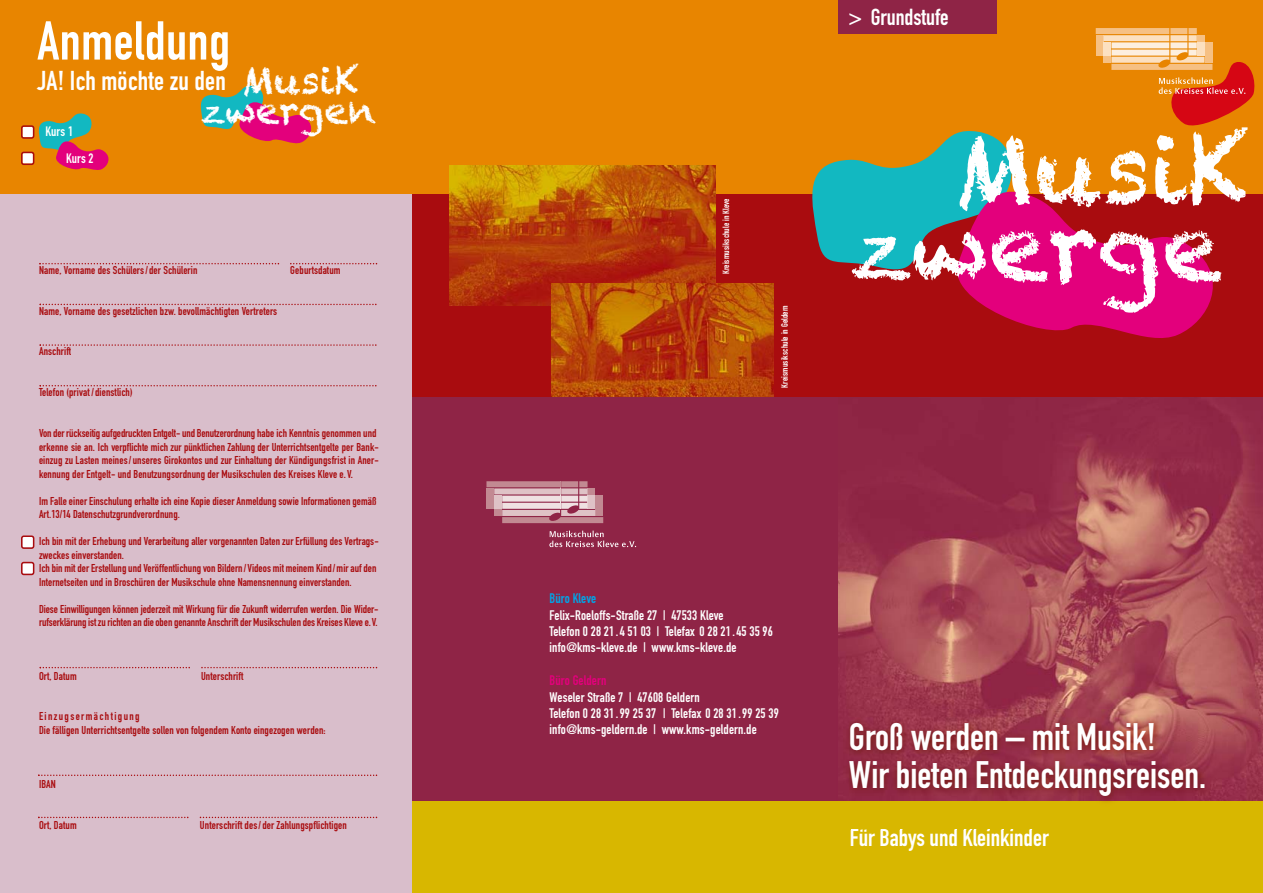
<style>
.page{position:relative;width:1263px;height:893px;background:#fff}
.page>*{position:absolute;margin:0;border:0;box-sizing:border-box;transform-origin:0 0}
.t1{font:95.4px/77.1px "Chalkduster";color:#fff;text-align:right}
.t2{font:53.85px "DIN Engschrift";letter-spacing:.01em;color:#fff}
.t3{font:37.8px/37.8px "DIN Engschrift";color:#fff}
.t4{font:37.65px "Chalkduster";color:#fff}
.t5{font:26.85px "DIN Engschrift";letter-spacing:.01em;color:#fff}
.t6{font:24.3px "DIN Engschrift";color:#fff}
.t7{font:22.95px "DIN Engschrift";color:#fff}
.t8{font:13.65px/16.4px "DIN Engschrift";letter-spacing:.01em;color:#fff}
.t9{font:13.65px "DIN Engschrift";letter-spacing:.01em;color:#e3007c}
.t10{font:13.65px "DIN Engschrift";letter-spacing:.01em;color:#00a5e8}
.t11{font:13.5px "DIN Engschrift";letter-spacing:.01em;color:#fff}
.t12{font:11.25px/13.5px "DIN Engschrift";letter-spacing:.005em;color:#a90c0f}
.t13{font:9px "DIN Engschrift";letter-spacing:.01em;color:#fff}
.s1{font-family:"Chalkduster";font-size:37.65px}
</style>
<div class="page">
<div style="left:0;top:189px;width:412px;height:704px;background:#d9becb"></div>
<img style="left:838px;top:397px;width:425px;height:313px">
<div style="left:0;top:0;width:1263px;height:194px;background:#e88500"></div>
<div style="left:412px;top:194px;width:851px;height:203px;background:#a90c0f"></div>
<div style="left:412px;top:397px;width:426px;height:405px;background:#8f2446"></div>
<div style="left:412px;top:802px;width:851px;height:91px;background:#d8b700"></div>
<img style="left:450px;top:166px;width:265px;height:139px">
<img style="left:551px;top:284px;width:223px;height:113px">
<svg style="left:812px;top:131px;width:200px;height:139px"></svg>
<div style="left:838px;top:0;width:158px;height:34px;background:#8f2446"></div>
<svg style="left:944px;top:181px;width:269px;height:157px;fill:#e3007c"></svg>
<svg style="left:200px;top:85px;width:112px;height:59px"></svg>
<svg style="left:1096px;top:28px;width:159px;height:98px"></svg>
<svg style="left:549px;top:531px;width:87px;height:16px"></svg>
<svg style="left:486px;top:481px;width:117px;height:42px;background:#c7949f"></svg>
<img style="left:836px;top:710px;width:427px;height:120px">
<img style="left:851px;top:829px;width:139px;height:1px">
<svg style="left:39px;top:263px;width:240px;height:1px"></svg>
<svg style="left:40px;top:304px;width:336px;height:1px"></svg>
<svg style="left:40px;top:344px;width:336px;height:2px"></svg>
<svg style="left:40px;top:385px;width:336px;height:1px"></svg>
<svg style="left:40px;top:667px;width:150px;height:1px"></svg>
<svg style="left:201px;top:667px;width:176px;height:1px"></svg>
<svg style="left:38px;top:774px;width:339px;height:2px"></svg>
<svg style="left:38px;top:817px;width:150px;height:1px"></svg>
<svg style="left:200px;top:817px;width:177px;height:1px"></svg>
<svg style="left:290px;top:263px;width:87px;height:1px"></svg>
<svg style="left:21px;top:535px;width:13px;height:14px"></svg>
<svg style="left:21px;top:562px;width:13px;height:13px"></svg>
<svg style="left:21px;top:113px;width:88px;height:57px"></svg>
<h2 class="t2" style="left:37px;top:21px;width:194px">Anmeldung</h2>
<h3 class="t5" style="left:37px;top:71px;width:324px">JA! Ich möchte zu den <span class="s1">MusiK</span></h3>
<h3 class="t4" style="left:201px;top:88px;width:177px">zwergen</h3>
<p class="t11" style="left:46px;top:127px;width:29px">Kurs 1</p>
<p class="t11" style="left:66px;top:153px;width:29px">Kurs 2</p>
<p class="t12" style="left:39px;top:265px;width:160px">Name, Vorname des Schülers/der Schülerin</p>
<p class="t12" style="left:290px;top:265px;width:52px">Geburtsdatum</p>
<p class="t12" style="left:39px;top:305px;width:240px">Name, Vorname des gesetzlichen bzw. bevollmächtigten Vertreters</p>
<p class="t12" style="left:39px;top:346px;width:34px">Anschrift</p>
<p class="t12" style="left:39px;top:386px;width:95px">Telefon (privat / dienstlich)</p>
<p class="t12" style="left:39px;top:428px;width:341px">Von der rückseitig aufgedruckten Entgelt- und Benutzerordnung habe ich Kenntnis genommen und erkenne sie an. Ich verpflichte mich zur pünktlichen Zahlung der Unterrichts entgelte per Bank&shy;einzug zu Lasten meines/unseres Girokontos und zur Einhaltung der Kündigungsfrist in Aner&shy;kennung der Entgelt- und Benutzungs ordnung der Musikschulen des Kreises Kleve e. V.</p>
<p class="t12" style="left:39px;top:495px;width:339px">Im Falle einer Einschulung erhalte ich eine Kopie dieser Anmeldung sowie Informationen gemäß<br>Art.13/14 Datenschutzgrundverordnung.</p>
<p class="t12" style="left:39px;top:536px;width:341px">Ich bin mit der Erhebung und Verarbeitung aller vorgenannten Daten zur Erfüllung des Vertrags&shy;zweckes einverstanden.<br>Ich bin mit der Erstellung und Veröffentlichung von Bildern/Videos mit meinem Kind/mir auf den Internetseiten und in Broschüren der Musikschule ohne Namensnennung einverstanden.</p>
<p class="t12" style="left:39px;top:603px;width:341px">Diese Einwilligungen können jederzeit mit Wirkung für die Zukunft widerrufen werden. Die Wider&shy;rufserklärung ist zu richten an die oben genannte Anschrift der Musikschulen des Kreises Kleve e.V.</p>
<p class="t12" style="left:39px;top:670px;width:39px">Ort, Datum</p>
<p class="t12" style="left:201px;top:670px;width:44px">Unterschrift</p>
<p class="t12" style="left:39px;top:710px;width:288px">Einzugsermächtigung<br>Die fälligen Unterrichtsentgelte sollen von folgendem Konto eingezogen werden:</p>
<p class="t12" style="left:39px;top:778px;width:18px">IBAN</p>
<p class="t12" style="left:39px;top:820px;width:39px">Ort, Datum</p>
<p class="t12" style="left:200px;top:820px;width:148px">Unterschrift des/der Zahlungspflichtigen</p>
<p class="t13" style="left:723px;top:274px;width:77px;rotate:-90deg">Kreismusikschule in Kleve</p>
<p class="t13" style="left:781px;top:388px;width:84px;rotate:-90deg">Kreismusikschule in Geldern</p>
<h3 class="t7" style="left:848px;top:8px;width:102px">&gt; Grundstufe</h3>
<h1 class="t1" style="left:849px;top:130px;width:402px">MusiK zwerge</h1>
<p class="t10" style="left:550px;top:594px;width:48px">Büro Kleve</p>
<p class="t8" style="left:550px;top:608px;width:225px">Felix-Roeloffs-Straße 27 | 47533 Kleve<br>Telefon 0 28 21. 4 51 03 | Telefax 0 28 21. 45 35 96 info@kms-kleve.de | www.kms-kleve.de</p>
<p class="t9" style="left:550px;top:675px;width:58px">Büro Geldern</p>
<p class="t8" style="left:550px;top:690px;width:231px">Weseler Straße 7 | 47608 Geldern<br>Telefon 0 28 31. 99 25 37 | Telefax 0 28 31. 99 25 39 info@kms-geldern.de | www.kms-geldern.de</p>
<h3 class="t3" style="left:849px;top:722px;width:359px">Groß werden – mit Musik!<br>Wir bieten Entdeckungsreisen.</h3>
<h3 class="t6" style="left:850px;top:829px;width:200px">Für Babys und Kleinkinder</h3>
</div>
